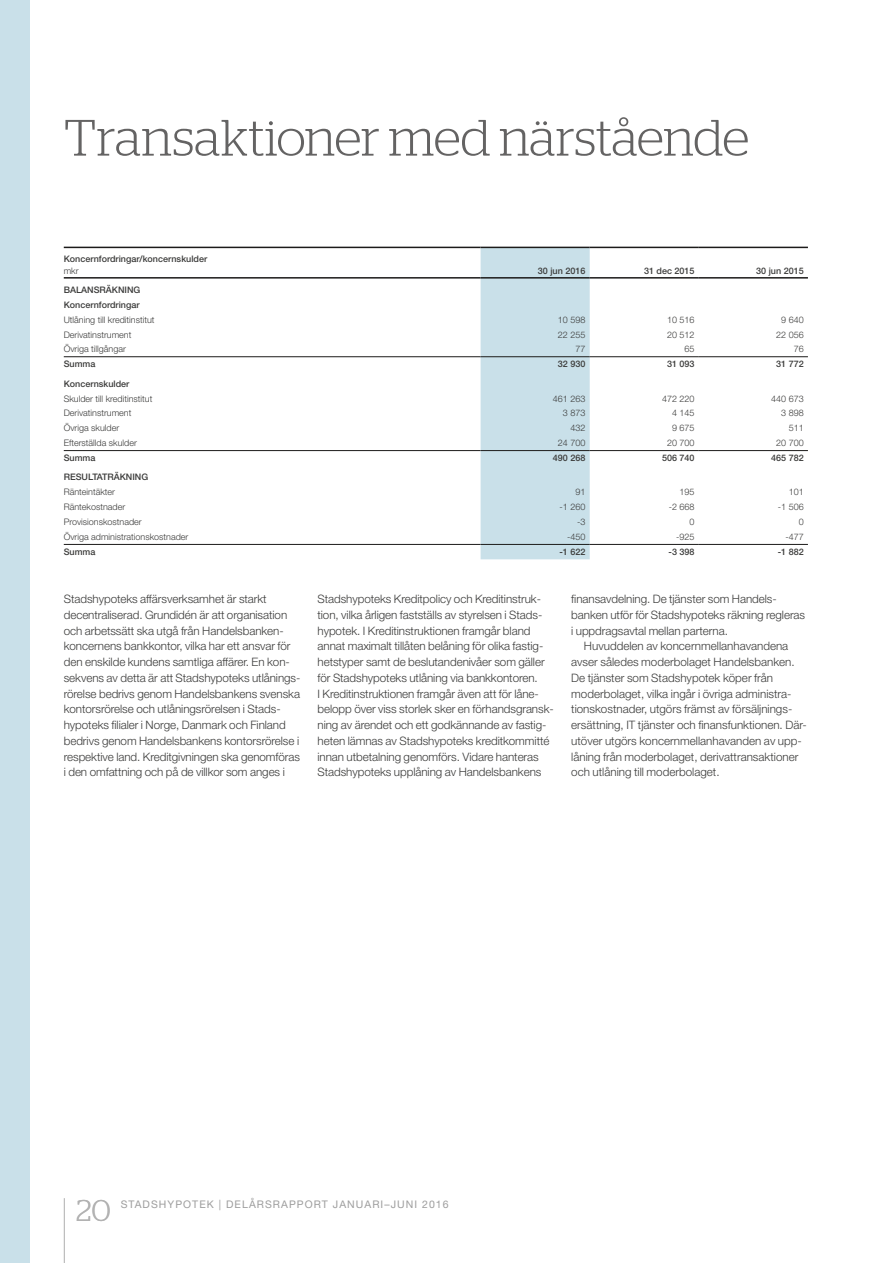
<style>
.page{position:relative;width:893px;height:1263px;background:#fff}
.page>*{position:absolute;margin:0;border:0;box-sizing:border-box;transform-origin:0 0}
.t1{font:300 51px "Stag";letter-spacing:-.01em;color:#646363}
.t2{font:300 30px "Stag";color:#b2b2b2}
.t3{font:300 11.7px/15.8px "Helvetica Neue LT Pro";letter-spacing:-.005em;color:#3b3b3a}
.t4{font:10.5px "Helvetica Neue LT Pro";letter-spacing:.1em;color:#9d9d9d}
.t5{font:300 9px "Helvetica Neue LT Pro";color:#3b3b3a}
.t6{font:500 9px/15px "Helvetica Neue LT Pro";color:#3b3b3a}
</style>
<div class="page">
<hr style="left:64px;top:1198px;width:1px;height:65px;background:#b2b2b2">
<div style="left:0;top:0;width:30px;height:1263px;background:#c9e0e9"></div>
<div style="left:481px;top:248px;width:109px;height:311px;background:#c9e0e9"></div>
<hr style="left:64px;top:277px;width:417px;height:2px;background:#1c1b1a">
<hr style="left:64px;top:247px;width:417px;height:1px;background:#1c1b1a">
<hr style="left:481px;top:247px;width:109px;height:1px;background:#1c1b1a">
<hr style="left:590px;top:247px;width:109px;height:1px;background:#1c1b1a">
<hr style="left:699px;top:247px;width:109px;height:1px;background:#1c1b1a">
<hr style="left:481px;top:277px;width:109px;height:2px;background:#1c1b1a">
<hr style="left:699px;top:277px;width:109px;height:2px;background:#1c1b1a">
<hr style="left:590px;top:277px;width:109px;height:2px;background:#1c1b1a">
<hr style="left:64px;top:356px;width:417px;height:1px;background:#1c1b1a">
<hr style="left:481px;top:356px;width:109px;height:1px;background:#1c1b1a">
<hr style="left:590px;top:356px;width:109px;height:1px;background:#1c1b1a">
<hr style="left:699px;top:356px;width:109px;height:1px;background:#1c1b1a">
<hr style="left:64px;top:450px;width:417px;height:1px;background:#1c1b1a">
<hr style="left:481px;top:450px;width:109px;height:1px;background:#1c1b1a">
<hr style="left:590px;top:450px;width:109px;height:1px;background:#1c1b1a">
<hr style="left:699px;top:450px;width:109px;height:1px;background:#1c1b1a">
<hr style="left:64px;top:544px;width:417px;height:1px;background:#1c1b1a">
<hr style="left:481px;top:544px;width:109px;height:1px;background:#1c1b1a">
<hr style="left:590px;top:544px;width:109px;height:1px;background:#1c1b1a">
<hr style="left:699px;top:544px;width:109px;height:1px;background:#1c1b1a">
<h1 class="t1" style="left:64px;top:109px;width:687px">Transaktioner med närstående</h1>
<p class="t6" style="left:64px;top:251px;width:145px">Koncernfordringar/koncernskulder</p>
<p class="t5" style="left:64px;top:265px;width:16px">mkr</p>
<p class="t6" style="left:538px;top:263px;width:49px">30 jun 2016</p>
<p class="t6" style="left:644px;top:263px;width:52px">31 dec 2015</p>
<p class="t6" style="left:756px;top:263px;width:49px">30 jun 2015</p>
<p class="t6" style="left:64px;top:282px;width:78px">BALANSRÄKNING<br>Koncernfordringar</p>
<p class="t5" style="left:64px;top:314px;width:92px">Utlåning till kreditinstitut</p>
<p class="t5" style="left:558px;top:314px;width:29px">10 598</p>
<p class="t5" style="left:667px;top:314px;width:29px">10 516</p>
<p class="t5" style="left:781px;top:314px;width:24px">9 640</p>
<p class="t5" style="left:64px;top:329px;width:69px">Derivatinstrument</p>
<p class="t5" style="left:558px;top:329px;width:29px">22 255</p>
<p class="t5" style="left:667px;top:329px;width:29px">20 512</p>
<p class="t5" style="left:776px;top:329px;width:29px">22 056</p>
<p class="t5" style="left:64px;top:344px;width:64px">Övriga tillgångar</p>
<p class="t5" style="left:575px;top:344px;width:12px">77</p>
<p class="t5" style="left:685px;top:344px;width:12px">65</p>
<p class="t5" style="left:794px;top:344px;width:12px">76</p>
<p class="t6" style="left:64px;top:357px;width:33px">Summa</p>
<p class="t6" style="left:558px;top:357px;width:29px">32 930</p>
<p class="t6" style="left:667px;top:357px;width:29px">31 093</p>
<p class="t6" style="left:776px;top:357px;width:29px">31 772</p>
<p class="t6" style="left:64px;top:376px;width:67px">Koncernskulder</p>
<p class="t5" style="left:64px;top:393px;width:90px">Skulder till kreditinstitut</p>
<p class="t5" style="left:553px;top:393px;width:34px">461 263</p>
<p class="t5" style="left:662px;top:393px;width:34px">472 220</p>
<p class="t5" style="left:771px;top:393px;width:34px">440 673</p>
<p class="t5" style="left:64px;top:408px;width:69px">Derivatinstrument</p>
<p class="t5" style="left:563px;top:408px;width:24px">3 873</p>
<p class="t5" style="left:672px;top:408px;width:24px">4 145</p>
<p class="t5" style="left:781px;top:408px;width:24px">3 898</p>
<p class="t5" style="left:64px;top:423px;width:57px">Övriga skulder</p>
<p class="t5" style="left:570px;top:423px;width:17px">432</p>
<p class="t5" style="left:672px;top:423px;width:24px">9 675</p>
<p class="t5" style="left:789px;top:423px;width:17px">511</p>
<p class="t5" style="left:64px;top:438px;width:75px">Efterställda skulder</p>
<p class="t5" style="left:558px;top:438px;width:29px">24 700</p>
<p class="t5" style="left:667px;top:438px;width:29px">20 700</p>
<p class="t5" style="left:776px;top:438px;width:29px">20 700</p>
<p class="t6" style="left:64px;top:450px;width:33px">Summa</p>
<p class="t6" style="left:553px;top:450px;width:34px">490 268</p>
<p class="t6" style="left:662px;top:450px;width:34px">506 740</p>
<p class="t6" style="left:771px;top:450px;width:34px">465 782</p>
<p class="t6" style="left:64px;top:470px;width:86px">RESULTATRÄKNING</p>
<p class="t5" style="left:64px;top:487px;width:53px">Ränteintäkter</p>
<p class="t5" style="left:575px;top:487px;width:12px">91</p>
<p class="t5" style="left:680px;top:487px;width:17px">195</p>
<p class="t5" style="left:789px;top:487px;width:17px">101</p>
<p class="t5" style="left:64px;top:502px;width:63px">Räntekostnader</p>
<p class="t5" style="left:560px;top:502px;width:27px">-1 260</p>
<p class="t5" style="left:669px;top:502px;width:27px">-2 668</p>
<p class="t5" style="left:778px;top:502px;width:27px">-1 506</p>
<p class="t5" style="left:64px;top:516px;width:80px">Provisionskostnader</p>
<p class="t5" style="left:577px;top:516px;width:10px">-3</p>
<p class="t5" style="left:690px;top:516px;width:7px">0</p>
<p class="t5" style="left:799px;top:516px;width:7px">0</p>
<p class="t5" style="left:64px;top:531px;width:126px">Övriga administrationskostnader</p>
<p class="t5" style="left:567px;top:531px;width:20px">-450</p>
<p class="t5" style="left:676px;top:531px;width:20px">-925</p>
<p class="t5" style="left:785px;top:531px;width:20px">-477</p>
<p class="t6" style="left:64px;top:544px;width:33px">Summa</p>
<p class="t6" style="left:559px;top:544px;width:28px">-1 622</p>
<p class="t6" style="left:668px;top:544px;width:28px">-3 398</p>
<p class="t6" style="left:778px;top:544px;width:28px">-1 882</p>
<p class="t3" style="left:64px;top:591px;width:238px">Stadshypoteks affärsverksamhet är starkt decentraliserad. Grundidén är att organisation och arbetssätt ska utgå från Handelsbanken&shy;koncernens bankkontor, vilka har ett ansvar för den enskilde kundens samtliga affärer. En kon&shy;sekvens av detta är att Stadshypoteks utlånings&shy;rörelse bedrivs genom Handelsbankens svenska kontorsrörelse och utlåningsrörelsen i Stads&shy;hypoteks filialer i Norge, Danmark och Finland bedrivs genom Handelsbankens kontorsrörelse i respektive land. Kreditgivningen ska genomföras i den omfattning och på de villkor som anges i</p>
<p class="t3" style="left:317px;top:591px;width:238px">Stadshypoteks Kreditpolicy och Kreditinstruk&shy;tion, vilka årligen fastställs av styrelsen i Stads&shy;hypotek. I Kreditinstruktionen framgår bland annat maximalt tillåten belåning för olika fastig&shy;hetstyper samt de beslutandenivåer som gäller för Stadshypoteks utlåning via bankkontoren.<br>I Kreditinstruktionen framgår även att för låne&shy;belopp över viss storlek sker en förhandsgransk&shy;ning av ärendet och ett godkännande av fastig&shy;heten lämnas av Stadshypoteks kreditkommitté innan utbetalning genomförs. Vidare hanteras Stadshypoteks upplåning av Handelsbankens</p>
<p class="t3" style="left:571px;top:591px;width:235px">finansavdelning. De tjänster som Handels&shy;banken utför för Stadshypoteks räkning regleras i uppdragsavtal mellan parterna.</p>
<p class="t3" style="left:571px;top:638px;width:237px;text-indent:13px">Huvuddelen av koncernmellanhavandena avser således moderbolaget Handelsbanken.<br>De tjänster som Stadshypotek köper från moderbolaget, vilka ingår i övriga administra&shy;tionskostnader, utgörs främst av försäljnings&shy;ersättning, IT tjänster och finansfunktionen. Där&shy;utöver utgörs koncernmellanhavanden av upp&shy;låning från moderbolaget, derivattransaktioner och utlåning till moderbolaget.</p>
<h2 class="t2" style="left:76px;top:1193px;width:36px">20</h2>
<p class="t4" style="left:121px;top:1197px;width:329px">STADSHYPOTEK | DELÅRSRAPPORT JANUARI–JUNI 2016</p>
</div>
